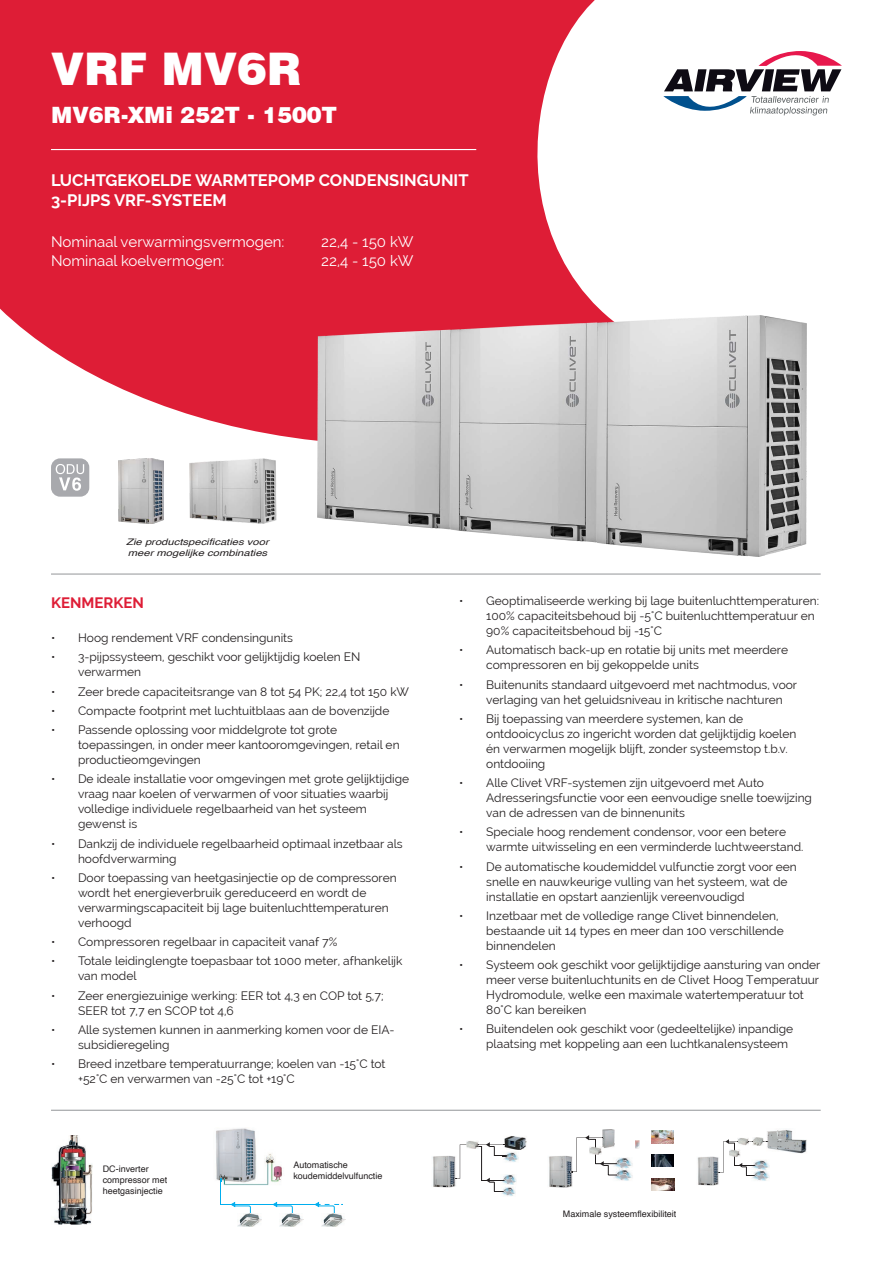
<style>
.page{position:relative;width:893px;height:1263px;background:#fff}
.page>*{position:absolute;margin:0;border:0;box-sizing:border-box;transform-origin:0 0}
.t1{font:900 45px "Swiss 721 BT";color:#fff}
.t2{font:900 22.5px "Swiss 721 BT";color:#fff}
.t3{font:700 16.5px "Raleway";color:#fff}
.t4{font:15px "Raleway";color:#fff}
.t5{font:700 15px "Raleway";color:#de1d36}
.t6{font:12px/15px "Raleway";color:#231f20}
.t7{font:9px/10.8px "Helvetica";color:#231f20}
.t8{font:italic 9px/10.8px "Helvetica";color:#231f20;scale:1.25 1}
</style>
<div class="page">
<svg style="left:0;top:0;width:606px;height:513px;fill:#de1d36"></svg>
<svg style="left:663px;top:51px;width:179px;height:65px"></svg>
<hr style="left:51px;top:149px;width:425px;height:1px;background:#fff">
<img style="left:51px;top:1135px;width:41px;height:89px">
<hr style="left:51px;top:574px;width:770px;height:1px;background:#939598">
<hr style="left:51px;top:1110px;width:770px;height:1px;background:#939598">
<img style="left:220px;top:1153px;width:62px;height:34px">
<hr style="left:221px;top:1174px;width:1px;height:30px;background:#00aeef">
<hr style="left:221px;top:1204px;width:98px;height:1px;background:#00aeef">
<svg style="left:231px;top:1202px;width:20px;height:12px"></svg>
<img style="left:238px;top:1214px;width:24px;height:12px">
<svg style="left:273px;top:1202px;width:20px;height:12px"></svg>
<img style="left:280px;top:1214px;width:24px;height:12px">
<img style="left:322px;top:1214px;width:24px;height:12px">
<svg style="left:315px;top:1202px;width:28px;height:12px"></svg>
<img style="left:216px;top:1128px;width:41px;height:54px">
<svg style="left:221px;top:1174px;width:4px;height:9px"></svg>
<img style="left:317px;top:315px;width:489px;height:242px">
<img style="left:119px;top:458px;width:45px;height:65px">
<img style="left:189px;top:458px;width:88px;height:66px">
<img style="left:504px;top:1136px;width:23px;height:14px">
<img style="left:502px;top:1174px;width:15px;height:22px">
<img style="left:509px;top:1152px;width:10px;height:10px">
<img style="left:432px;top:1156px;width:16px;height:31px">
<svg style="left:448px;top:1141px;width:61px;height:51px"></svg>
<img style="left:614px;top:1176px;width:19px;height:5px">
<img style="left:652px;top:1154px;width:22px;height:13px">
<img style="left:652px;top:1131px;width:22px;height:12px">
<img style="left:652px;top:1178px;width:22px;height:12px">
<img style="left:602px;top:1129px;width:13px;height:6px">
<img style="left:548px;top:1156px;width:25px;height:31px">
<svg style="left:570px;top:1135px;width:69px;height:41px"></svg>
<img style="left:697px;top:1156px;width:22px;height:29px">
<img style="left:752px;top:1176px;width:18px;height:5px">
<img style="left:767px;top:1130px;width:40px;height:23px">
<svg style="left:711px;top:1137px;width:59px;height:39px"></svg>
<div style="left:51px;top:458px;width:38px;height:39px;background:#a8a9ad;border-radius:9px"></div>
<svg style="left:56px;top:464px;width:28px;height:27px"></svg>
<p class="t1" style="left:51px;top:42px;width:252px">VRF MV6R</p>
<p class="t2" style="left:51px;top:101px;width:287px">MV6R-XMi 252T - 1500T</p>
<p class="t3" style="left:51px;top:170px;width:419px">LUCHTGEKOELDE WARMTEPOMP CONDENSINGUNIT</p>
<p class="t3" style="left:51px;top:190px;width:177px">3-PIJPS VRF-SYSTEEM</p>
<p class="t4" style="left:51px;top:233px;width:235px">Nominaal verwarmingsvermogen:</p>
<p class="t4" style="left:321px;top:233px;width:94px">22,4 - 150 kW</p>
<p class="t4" style="left:51px;top:252px;width:175px">Nominaal koelvermogen:</p>
<p class="t4" style="left:321px;top:252px;width:94px">22,4 - 150 kW</p>
<p class="t8" style="left:126px;top:537px;width:116px">Zie productspecificaties voor meer mogelijke combinaties</p>
<p class="t5" style="left:51px;top:594px;width:94px">KENMERKEN</p>
<p class="t6" style="left:51px;top:630px;width:244px">• Hoog rendement VRF condensingunits</p>
<p class="t6" style="left:78px;top:650px;width:284px;text-indent:-27px">• 3-pijpssysteem, geschikt voor gelijktijdig koelen EN verwarmen</p>
<p class="t6" style="left:51px;top:684px;width:360px">• Zeer brede capaciteitsrange van 8 tot 54 PK; 22,4 tot 150 kW</p>
<p class="t6" style="left:51px;top:703px;width:340px">• Compacte footprint met luchtuitblaas aan de bovenzijde</p>
<p class="t6" style="left:78px;top:722px;width:323px;text-indent:-27px">• Passende oplossing voor middelgrote tot grote toepassingen, in onder meer kantooromgevingen, retail en productieomgevingen</p>
<p class="t6" style="left:78px;top:772px;width:333px;text-indent:-27px">• De ideale installatie voor omgevingen met grote gelijktijdige vraag naar koelen of verwarmen of voor situaties waarbij volledige individuele regelbaarheid van het systeem gewenst is</p>
<p class="t6" style="left:78px;top:836px;width:326px;text-indent:-27px">• Dankzij de individuele regelbaarheid optimaal inzetbaar als hoofdverwarming</p>
<p class="t6" style="left:78px;top:870px;width:320px;text-indent:-27px">• Door toepassing van heetgasinjectie op de compressoren wordt het energieverbruik gereduceerd en wordt de verwarmingscapaciteit bij lage buitenluchttemperaturen verhoogd</p>
<p class="t6" style="left:51px;top:934px;width:288px">• Compressoren regelbaar in capaciteit vanaf 7%</p>
<p class="t6" style="left:78px;top:954px;width:326px;text-indent:-27px">• Totale leidinglengte toepasbaar tot 1000 meter, afhankelijk van model</p>
<p class="t6" style="left:78px;top:988px;width:307px;text-indent:-27px">• Zeer energiezuinige werking: EER tot 4,3 en COP tot 5,7;<br>SEER tot 7,7 en SCOP tot 4,6</p>
<p class="t6" style="left:78px;top:1022px;width:318px;text-indent:-27px">• Alle systemen kunnen in aanmerking komen voor de EIA&shy;subsidieregeling</p>
<p class="t6" style="left:78px;top:1056px;width:309px;text-indent:-27px">• Breed inzetbare temperatuurrange; koelen van -15°C tot +52°C en verwarmen van -25°C tot +19°C</p>
<p class="t7" style="left:103px;top:1164px;width:66px">DC-inverter compressor met heetgasinjectie</p>
<p class="t7" style="left:293px;top:1160px;width:56px">Automatische</p>
<p class="t7" style="left:293px;top:1171px;width:91px">koudemiddelvulfunctie</p>
<p class="t6" style="left:486px;top:593px;width:334px;text-indent:-27px">• Geoptimaliseerde werking bij lage buitenluchttemperaturen:<br>100% capaciteitsbehoud bij -5°C buitenluchttemperatuur en<br>90% capaciteitsbehoud bij -15°C</p>
<p class="t6" style="left:486px;top:642px;width:303px;text-indent:-27px">• Automatisch back-up en rotatie bij units met meerdere compressoren en bij gekoppelde units</p>
<p class="t6" style="left:486px;top:677px;width:312px;text-indent:-27px">• Buitenunits standaard uitgevoerd met nachtmodus, voor verlaging van het geluidsniveau in kritische nachturen</p>
<p class="t6" style="left:486px;top:711px;width:312px;text-indent:-27px">• Bij toepassing van meerdere systemen, kan de ontdooicyclus zo ingericht worden dat gelijktijdig koelen én verwarmen mogelijk blijft, zonder systeemstop t.b.v. ontdooiing</p>
<p class="t6" style="left:486px;top:775px;width:327px;text-indent:-27px">• Alle Clivet VRF-systemen zijn uitgevoerd met Auto<br>Adresseringsfunctie voor een eenvoudige snelle toewijzing van de adressen van de binnenunits</p>
<p class="t6" style="left:486px;top:824px;width:319px;text-indent:-27px">• Speciale hoog rendement condensor, voor een betere warmte uitwisseling en een verminderde luchtweerstand.</p>
<p class="t6" style="left:486px;top:859px;width:312px;text-indent:-27px">• De automatische koudemiddel vulfunctie zorgt voor een snelle en nauwkeurige vulling van het systeem, wat de installatie en opstart aanzienlijk vereenvoudigd</p>
<p class="t6" style="left:486px;top:908px;width:299px;text-indent:-27px">• Inzetbaar met de volledige range Clivet binnendelen, bestaande uit 14 types en meer dan 100 verschillende binnendelen</p>
<p class="t6" style="left:486px;top:957px;width:336px;text-indent:-27px">• Systeem ook geschikt voor gelijktijdige aansturing van onder meer verse buitenluchtunits en de Clivet Hoog Temperatuur Hydromodule, welke een maximale watertemperatuur tot 80°C kan bereiken</p>
<p class="t6" style="left:486px;top:1021px;width:309px;text-indent:-27px">• Buitendelen ook geschikt voor (gedeeltelijke) inpandige plaatsing met koppeling aan een luchtkanalensysteem</p>
<p class="t7" style="left:563px;top:1208px;width:115px">Maximale systeemflexibiliteit</p>
</div>
